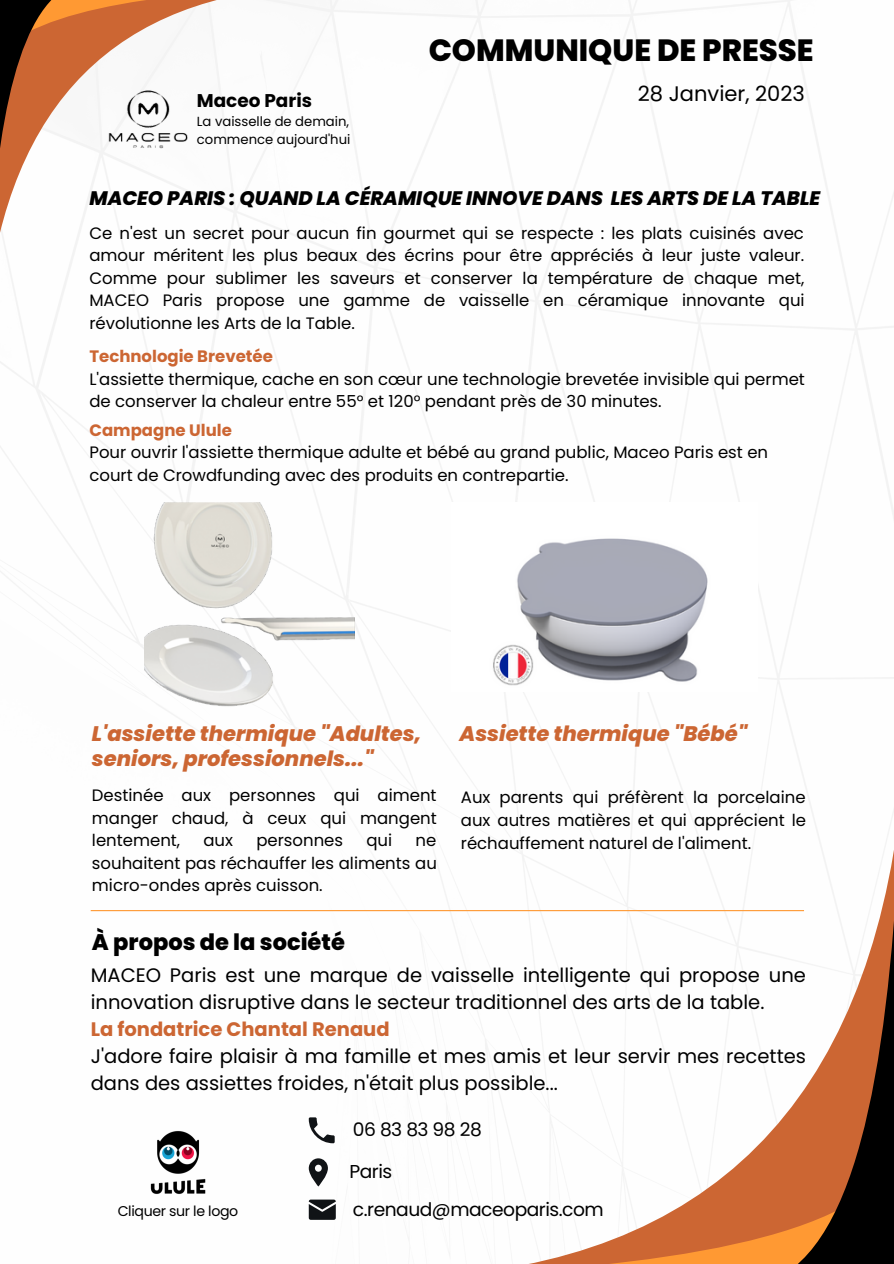
<style>
.page{position:relative;width:894px;height:1264px;background:#fff}
.page>*{position:absolute;margin:0;border:0;box-sizing:border-box;transform-origin:0 0}
.t1{font:800 30.6px "Poppins";color:#000}
.t2{font:800 22.5px "Poppins";color:#000}
.t3{font:italic 800 21px/24.8px "Poppins";color:#c63}
.t4{font:21px "Poppins";color:#000}
.t5{font:19.5px/27px "Poppins";color:#000}
.t6{font:italic 800 19.5px "Poppins";color:#000}
.t7{font:700 19.5px "Poppins";color:#c63}
.t8{font:18.6px "Poppins";letter-spacing:-.025em;color:#000}
.t9{font:700 18.45px "Poppins";color:#000}
.t10{font:16.5px/22.5px "Poppins";color:#000;text-align:justify}
.t11{font:700 16.5px "Poppins";color:#c63}
.t12{font:14.1px "Poppins";letter-spacing:-.025em;color:#000}
.t13{font:13.2px/17.5px "Poppins";color:#000}
</style>
<div class="page">
<img style="left:0;top:0;width:893px;height:1239px">
<svg style="left:421px;top:797px;width:357px;height:357px"></svg>
<svg style="left:421px;top:1154px;width:357px;height:109px"></svg>
<svg style="left:778px;top:797px;width:115px;height:466px"></svg>
<svg style="left:0;top:0;width:309px;height:308px"></svg>
<svg style="left:309px;top:1158px;width:19px;height:28px"></svg>
<svg style="left:309px;top:1117px;width:25px;height:26px"></svg>
<svg style="left:309px;top:1199px;width:27px;height:20px"></svg>
<img style="left:451px;top:502px;width:306px;height:190px">
<hr style="left:91px;top:910px;width:712px;height:1px;background:#f93">
<img style="left:107px;top:89px;width:82px;height:60px">
<img style="left:140px;top:1130px;width:76px;height:64px">
<img style="left:144px;top:502px;width:211px;height:211px">
<p class="t9" style="left:197px;top:88px;width:117px">Maceo Paris</p>
<p class="t13" style="left:197px;top:113px;width:155px">La vaisselle de demain, commence aujourd'hui</p>
<h1 class="t1" style="left:428px;top:29px;width:386px">COMMUNIQUE DE PRESSE</h1>
<p class="t4" style="left:637px;top:79px;width:169px">28 Janvier, 2023</p>
<p class="t6" style="left:89px;top:185px;width:732px">MACEO PARIS : QUAND LA CÉRAMIQUE INNOVE DANS LES ARTS DE LA TABLE</p>
<p class="t10" style="left:89px;top:222px;width:716px">Ce n'est un secret pour aucun fin gourmet qui se respecte : les plats cuisinés avec amour méritent les plus beaux des écrins pour être appréciés à leur juste valeur.<br>Comme pour sublimer les saveurs et conserver la température de chaque met, MACEO Paris propose une gamme de vaisselle en céramique innovante qui révolutionne les Arts de la Table.</p>
<p class="t11" style="left:89px;top:345px;width:185px">Technologie Brevetée</p>
<p class="t10" style="left:89px;top:368px;width:716px">L'assiette thermique, cache en son cœur une technologie brevetée invisible qui permet de conserver la chaleur entre 55° et 120° pendant près de 30 minutes.</p>
<p class="t11" style="left:89px;top:418px;width:144px">Campagne Ulule</p>
<p class="t10" style="left:89px;top:441px;width:680px">Pour ouvrir l'assiette thermique adulte et bébé au grand public, Maceo Paris est en court de Crowdfunding avec des produits en contrepartie.</p>
<p class="t3" style="left:92px;top:721px;width:331px">L'assiette thermique "Adultes, seniors, professionnels..."</p>
<p class="t3" style="left:459px;top:721px;width:289px">Assiette thermique "Bébé"</p>
<p class="t10" style="left:92px;top:784px;width:346px">Destinée aux personnes qui aiment manger chaud, à ceux qui mangent lentement,</p>
<p class="t10" style="left:461px;top:786px;width:347px">Aux parents qui préfèrent la porcelaine aux autres matières et qui apprécient le réchauffement naturel de l'aliment.</p>
<p class="t10" style="left:203px;top:829px;width:31px">aux</p>
<p class="t10" style="left:256px;top:829px;width:88px">personnes</p>
<p class="t10" style="left:366px;top:829px;width:27px">qui</p>
<p class="t10" style="left:92px;top:829px;width:346px;text-indent:323px">ne souhaitent pas réchauffer les aliments au micro-ondes après cuisson.</p>
<h2 class="t2" style="left:92px;top:926px;width:254px">À propos de la société</h2>
<p class="t5" style="left:91px;top:961px;width:716px">MACEO Paris est une marque de vaisselle intelligente qui propose une innovation disruptive dans le secteur traditionnel des arts de la table.</p>
<p class="t7" style="left:91px;top:1015px;width:300px">La fondatrice Chantal Renaud</p>
<p class="t5" style="left:91px;top:1042px;width:716px">J'adore faire plaisir à ma famille et mes amis et leur servir mes recettes dans des assiettes froides, n'était plus possible...</p>
<p class="t8" style="left:353px;top:1116px;width:130px">06 83 83 98 28</p>
<p class="t12" style="left:118px;top:1201px;width:122px">Cliquer sur le logo</p>
<p class="t8" style="left:349px;top:1158px;width:44px">Paris</p>
<p class="t8" style="left:353px;top:1196px;width:252px">c.renaud@maceoparis.com</p>
</div>
